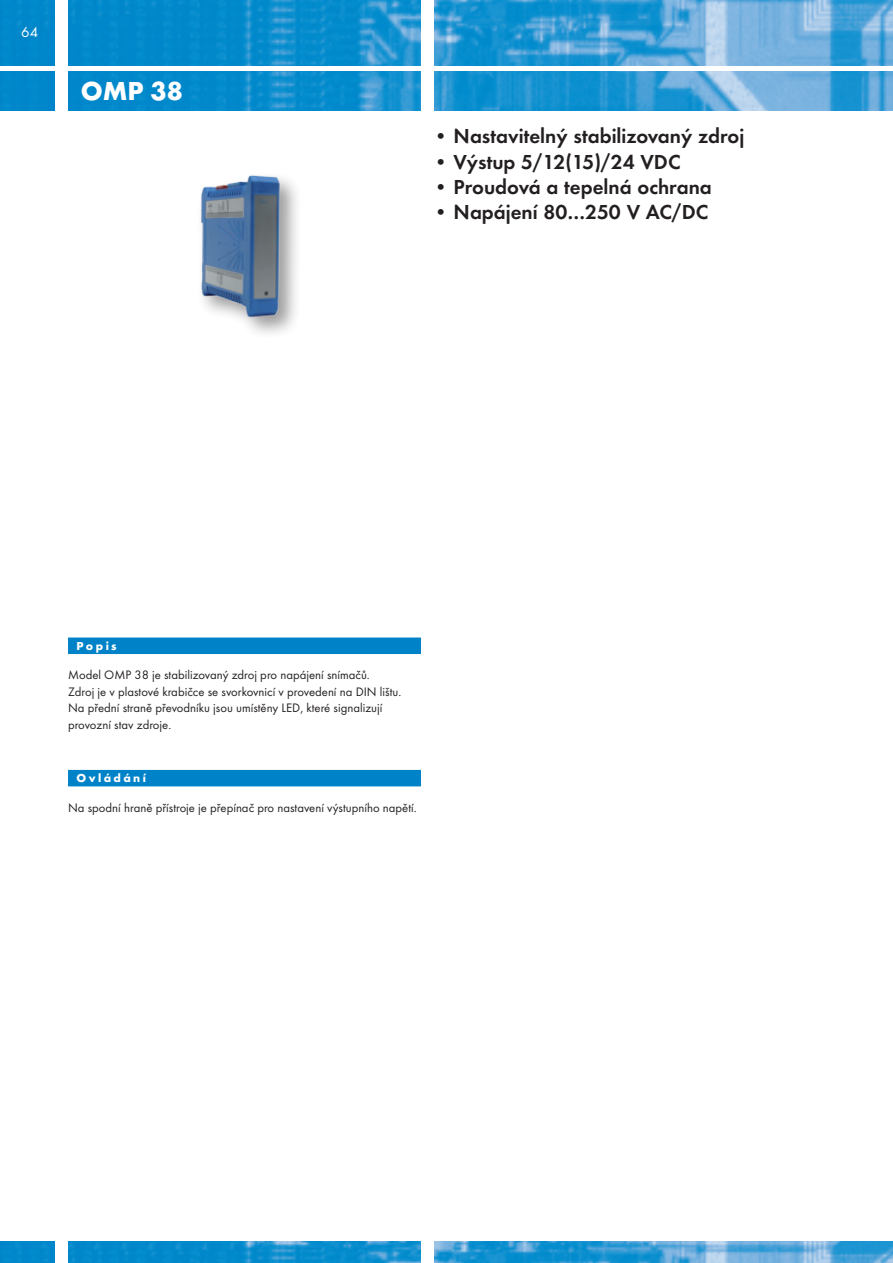
<style>
.page{position:relative;width:893px;height:1263px;background:#fff}
.page>*{position:absolute;margin:0;border:0;box-sizing:border-box;transform-origin:0 0}
.t1{font:700 27px "Futura TOT";color:#fff}
.t2{font:600 21px "Futura TOT";color:#231f20}
.t3{font:15px "Futura TOT";color:#fff}
.Popis_pristroje{font:12.75px "Futura TOT";color:#231f20}
.Hlavičky_v_pruzích{font:700 12px "Futura TOT";letter-spacing:.2em;color:#fff}
</style>
<div class="page">
<img style="left:0;top:0;width:893px;height:110px">
<img style="left:0;top:1242px;width:893px;height:21px">
<div style="left:68px;top:637px;width:353px;height:17px;background:#0082c8"></div>
<div style="left:68px;top:770px;width:353px;height:16px;background:#0082c8"></div>
<div style="left:55px;top:0;width:13px;height:117px;background:#fff"></div>
<hr style="left:0;top:66px;width:893px;height:4px;background:#fff">
<div style="left:55px;top:1237px;width:13px;height:26px;background:#fff"></div>
<div style="left:421px;top:0;width:13px;height:117px;background:#fff"></div>
<div style="left:421px;top:1235px;width:13px;height:28px;background:#fff"></div>
<img style="left:200px;top:175px;width:97px;height:159px">
<p class="t3" style="left:21px;top:23px;width:19px">64</p>
<p class="t1" style="left:81px;top:74px;width:104px">OMP 38</p>
<p class="t2" style="left:434px;top:124px;width:312px">• Nastavitelný stabilizovaný zdroj</p>
<p class="t2" style="left:434px;top:149px;width:248px">• Výstup 5/12(15)/24 VDC</p>
<p class="t2" style="left:434px;top:174px;width:280px">• Proudová a tepelná ochrana</p>
<p class="t2" style="left:434px;top:199px;width:276px">• Napájení 80…250 V AC/DC</p>
<p class="Hlavičky_v_pruzích" style="left:77px;top:638px;width:42px">Popis</p>
<p class="Popis_pristroje" style="left:68px;top:667px;width:303px">Model OMP 38 je stabilizovaný zdroj pro napájení snímačů.</p>
<p class="Popis_pristroje" style="left:68px;top:684px;width:335px">Zdroj je v plastové krabičce se svorkovnicí v provedení na DIN lištu.</p>
<p class="Popis_pristroje" style="left:68px;top:700px;width:316px">Na přední straně převodníku jsou umístěny LED, které signalizují</p>
<p class="Popis_pristroje" style="left:68px;top:717px;width:105px">provozní stav zdroje.</p>
<p class="Hlavičky_v_pruzích" style="left:77px;top:771px;width:71px">Ovládání</p>
<p class="Popis_pristroje" style="left:68px;top:800px;width:350px">Na spodní hraně přístroje je přepínač pro nastavení výstupního napětí.</p>
</div>
